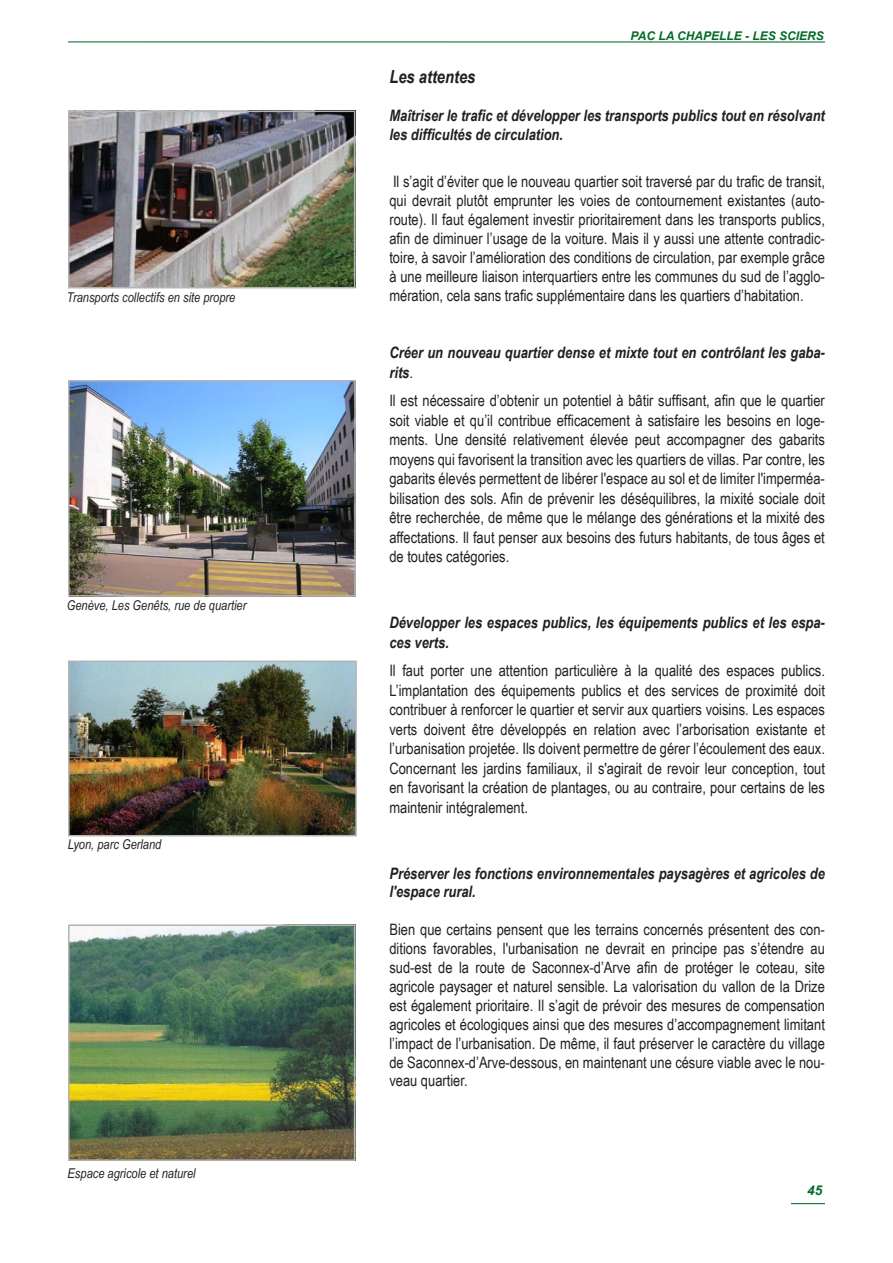
<style>
.page{position:relative;width:893px;height:1263px;background:#fff}
.page>*{position:absolute;margin:0;border:0;box-sizing:border-box;transform-origin:0 0}
.titre_Chapitre_07{font:italic 700 18px "Arial Narrow";color:#231f20}
.Texte_07{font:15.75px/19.5px "Arial Narrow";color:#231f20;text-align:justify}
.Texte_07-2{font:italic 700 15.75px/19.5px "Arial Narrow";color:#231f20}
.Titre_paragraphe_07{font:italic 700 15.75px/18.9px "Arial Narrow";color:#231f20}
.t1{font:italic 13.5px "Arial Narrow";color:#231f20}
.t2{font:italic 700 13.5px "Arial";color:#006a26}
.t3{font:italic 700 12px "Arial";color:#006a26}
.s1{font-weight:400;font-style:normal}
</style>
<div class="page">
<hr style="left:68px;top:41px;width:757px;height:2px;background:#006a26">
<hr style="left:791px;top:1203px;width:34px;height:1px;background:#006a26">
<img style="left:71px;top:114px;width:281px;height:171px">
<div style="left:68px;top:111px;width:287px;height:177px;border:2px solid #b4b4b4"></div>
<img style="left:71px;top:383px;width:282px;height:211px">
<div style="left:68px;top:380px;width:288px;height:217px;border:2px solid #b4b4b4"></div>
<img style="left:71px;top:663px;width:283px;height:170px">
<img style="left:71px;top:927px;width:281px;height:231px">
<div style="left:68px;top:924px;width:287px;height:237px;border:2px solid #b4b4b4"></div>
<div style="left:68px;top:660px;width:289px;height:176px;border:2px solid #b4b4b4"></div>
<p class="t1" style="left:67px;top:288px;width:170px">Transports collectifs en site propre</p>
<p class="t1" style="left:67px;top:596px;width:181px">Genève, Les Genêts, rue de quartier</p>
<p class="t1" style="left:68px;top:834px;width:95px">Lyon, parc Gerland</p>
<p class="t1" style="left:68px;top:1164px;width:129px">Espace agricole et naturel</p>
<p class="t3" style="left:631px;top:28px;width:195px">PAC LA CHAPELLE - LES SCIERS</p>
<p class="titre_Chapitre_07" style="left:389px;top:63px;width:88px">Les attentes</p>
<p class="Texte_07-2" style="left:389px;top:105px;width:437px">Maîtriser le trafic et développer les transports publics tout en résolvant les difficultés de circulation.</p>
<p class="Texte_07" style="left:389px;top:172px;width:437px;line-height:18.9px">Il s’agit d’éviter que le nouveau quartier soit traversé par du trafic de transit, qui devrait plutôt emprunter les voies de contournement existantes (auto&shy;route). Il faut également investir prioritairement dans les transports publics, afin de diminuer l’usage de la voiture. Mais il y aussi une attente contradic&shy;toire, à savoir l’amélioration des conditions de circulation, par exemple grâce à une meilleure liaison interquartiers entre les communes du sud de l’agglo&shy;mération, cela sans trafic supplémentaire dans les quartiers d’habitation.</p>
<p class="Texte_07-2" style="left:389px;top:342px;width:437px">Créer un nouveau quartier dense et mixte tout en contrôlant les gaba&shy;rits<span class="s1">.</span></p>
<p class="Texte_07" style="left:389px;top:390px;width:437px">Il est nécessaire d’obtenir un potentiel à bâtir suffisant, afin que le quartier soit viable et qu’il contribue efficacement à satisfaire les besoins en loge&shy;ments. Une densité relativement élevée peut accompagner des gabarits moyens qui favorisent la transition avec les quartiers de villas. Par contre, les gabarits élevés permettent de libérer l'espace au sol et de limiter l'imperméa&shy;bilisation des sols. Afin de prévenir les déséquilibres, la mixité sociale doit être recherchée, de même que le mélange des générations et la mixité des affectations. Il faut penser aux besoins des futurs habitants, de tous âges et de toutes catégories.</p>
<p class="Texte_07-2" style="left:389px;top:612px;width:437px">Développer les espaces publics, les équipements publics et les espa&shy;ces verts.</p>
<p class="Texte_07" style="left:389px;top:660px;width:437px">Il faut porter une attention particulière à la qualité des espaces publics.<br>L’implantation des équipements publics et des services de proximité doit contribuer à renforcer le quartier et servir aux quartiers voisins. Les espaces verts doivent être développés en relation avec l’arborisation existante et l’urbanisation projetée. Ils doivent permettre de gérer l’écoulement des eaux.<br>Concernant les jardins familiaux, il s'agirait de revoir leur conception, tout en favorisant la création de plantages, ou au contraire, pour certains de les maintenir intégralement.</p>
<p class="Titre_paragraphe_07" style="left:389px;top:863px;width:437px">Préserver les fonctions environnementales paysagères et agricoles de l'espace rural.</p>
<p class="Texte_07" style="left:389px;top:920px;width:437px;line-height:18.9px">Bien que certains pensent que les terrains concernés présentent des con&shy;ditions favorables, l'urbanisation ne devrait en principe pas s’étendre au sud-est de la route de Saconnex-d’Arve afin de protéger le coteau, site agricole paysager et naturel sensible. La valorisation du vallon de la Drize est également prioritaire. Il s’agit de prévoir des mesures de compensation agricoles et écologiques ainsi que des mesures d’accompagnement limitant l’impact de l’urbanisation. De même, il faut préserver le caractère du village de Saconnex-d’Arve-dessous, en maintenant une césure viable avec le nou&shy;veau quartier.</p>
<p class="t2" style="left:807px;top:1181px;width:17px">45</p>
</div>
